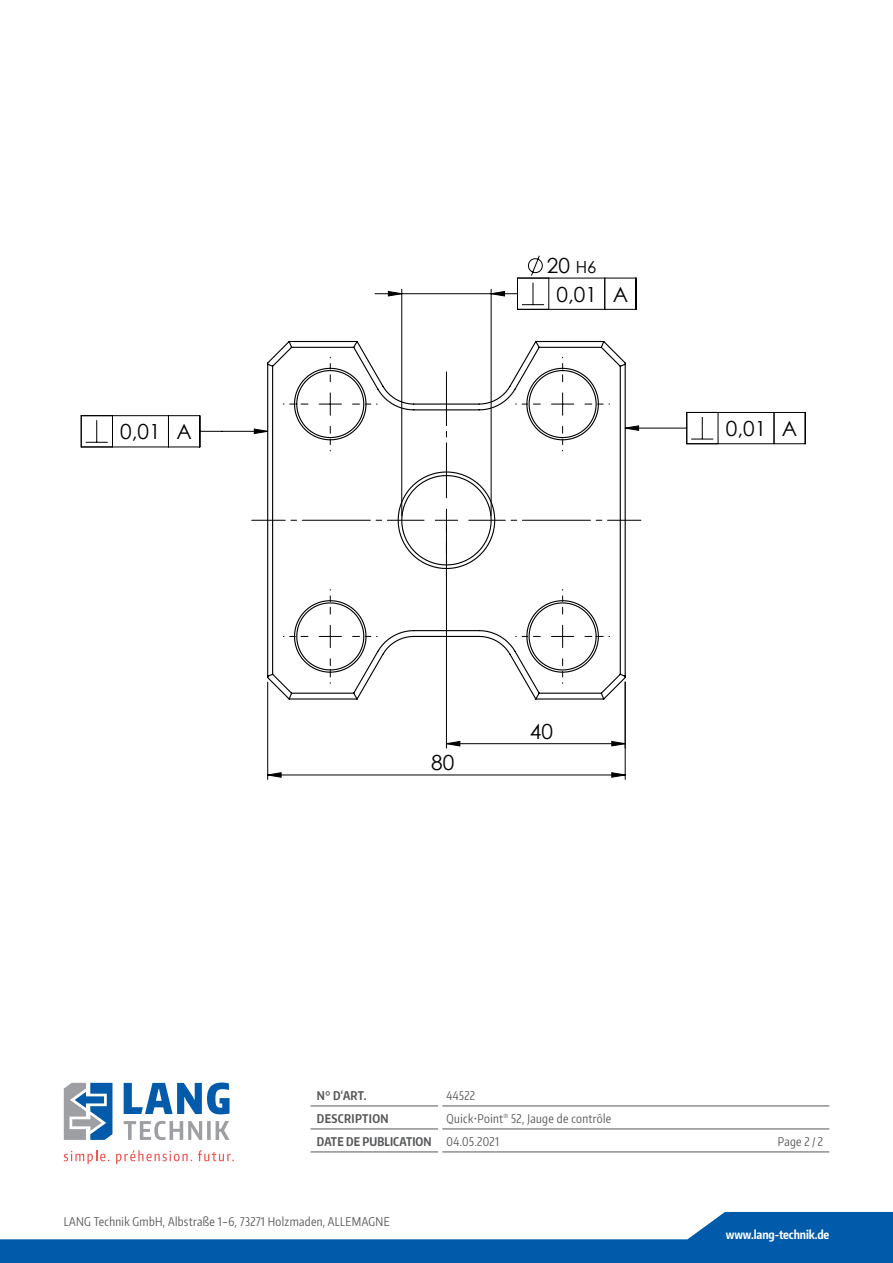
<style>
.page{position:relative;width:893px;height:1263px;background:#fff}
.page>*{position:absolute;margin:0;border:0;box-sizing:border-box;transform-origin:0 0}
.t1{font:20.85px "Century Gothic";color:#000001}
.t2{font:12px/23px "Encode Sans Compressed";letter-spacing:.03em;color:#57585a}
.t3{font:700 12px "Encode Sans Compressed";letter-spacing:-.01em;color:#fff}
.t4{font:700 12px "Encode Sans Compressed";letter-spacing:.03em;color:#57585a}
.s1{font-size:16.65px}
.s2{font-weight:700}
</style>
<div class="page">
<svg style="left:0;top:1212px;width:893px;height:51px;fill:#015aaa"></svg>
<svg style="left:124px;top:1082px;width:106px;height:32px"></svg>
<svg style="left:124px;top:1121px;width:106px;height:19px"></svg>
<svg style="left:64px;top:1083px;width:48px;height:57px"></svg>
<svg style="left:64px;top:1150px;width:46px;height:14px"></svg>
<svg style="left:116px;top:1150px;width:76px;height:14px"></svg>
<svg style="left:198px;top:1150px;width:36px;height:11px"></svg>
<hr style="left:311px;top:1106px;width:127px;height:1px;background:#57585a">
<hr style="left:442px;top:1106px;width:387px;height:1px;background:#57585a">
<hr style="left:311px;top:1129px;width:127px;height:1px;background:#57585a">
<hr style="left:442px;top:1129px;width:387px;height:1px;background:#57585a">
<hr style="left:311px;top:1152px;width:127px;height:1px;background:#57585a">
<hr style="left:442px;top:1152px;width:387px;height:1px;background:#57585a">
<svg style="left:528px;top:255px;width:15px;height:21px"></svg>
<svg style="left:691px;top:417px;width:22px;height:23px"></svg>
<svg style="left:86px;top:420px;width:22px;height:23px"></svg>
<svg style="left:252px;top:520px;width:14px;height:1px"></svg>
<svg style="left:627px;top:520px;width:14px;height:1px"></svg>
<hr style="left:718px;top:412px;width:1px;height:32px;background:#000001">
<hr style="left:548px;top:278px;width:1px;height:31px;background:#000001">
<hr style="left:112px;top:416px;width:1px;height:31px;background:#000001">
<hr style="left:686px;top:412px;width:1px;height:32px;background:#000001">
<hr style="left:687px;top:443px;width:118px;height:1px;background:#000001">
<hr style="left:687px;top:412px;width:118px;height:1px;background:#000001">
<hr style="left:774px;top:412px;width:1px;height:32px;background:#000001">
<hr style="left:805px;top:412px;width:1px;height:32px;background:#000001">
<hr style="left:625px;top:428px;width:62px;height:1px;background:#000001">
<hr style="left:517px;top:278px;width:1px;height:31px;background:#000001">
<hr style="left:517px;top:309px;width:119px;height:1px;background:#000001">
<hr style="left:517px;top:278px;width:119px;height:1px;background:#000001">
<hr style="left:604px;top:278px;width:1px;height:31px;background:#000001">
<hr style="left:636px;top:278px;width:1px;height:31px;background:#000001">
<hr style="left:81px;top:416px;width:1px;height:31px;background:#000001">
<hr style="left:81px;top:446px;width:119px;height:1px;background:#000001">
<hr style="left:81px;top:415px;width:119px;height:1px;background:#000001">
<hr style="left:168px;top:416px;width:1px;height:31px;background:#000001">
<hr style="left:199px;top:416px;width:1px;height:31px;background:#000001">
<svg style="left:200px;top:431px;width:22px;height:1px"></svg>
<hr style="left:222px;top:431px;width:46px;height:1px;background:#000001">
<hr style="left:479px;top:1262px;width:188px;height:1px;background:#000001">
<hr style="left:641px;top:1262px;width:31px;height:1px;background:#000001">
<hr style="left:401px;top:289px;width:1px;height:227px;background:#000001">
<hr style="left:491px;top:289px;width:1px;height:227px;background:#000001">
<hr style="left:330px;top:1262px;width:233px;height:1px;background:#000001">
<hr style="left:446px;top:525px;width:1px;height:223px;background:#000001">
<hr style="left:625px;top:682px;width:1px;height:97px;background:#000001">
<hr style="left:267px;top:682px;width:1px;height:97px;background:#000001">
<svg style="left:375px;top:283px;width:169px;height:22px"></svg>
<svg style="left:445px;top:740px;width:181px;height:7px"></svg>
<svg style="left:267px;top:772px;width:359px;height:6px"></svg>
<svg style="left:266px;top:340px;width:361px;height:360px"></svg>
<h1 class="t1" style="left:120px;top:417px;width:73px">0,01 A</h1>
<h1 class="t1" style="left:547px;top:251px;width:51px">20 <span class="s1">H6</span></h1>
<h1 class="t1" style="left:556px;top:279px;width:73px">0,01 A</h1>
<h1 class="t1" style="left:726px;top:414px;width:73px">0,01 A</h1>
<h1 class="t1" style="left:431px;top:748px;width:25px">80</h1>
<h1 class="t1" style="left:530px;top:717px;width:25px">40</h1>
<p class="t4" style="left:317px;top:1087px;width:51px">N° D‘ART.</p>
<p class="t2" style="left:447px;top:1083px;width:30px">44522</p>
<p class="t4" style="left:317px;top:1110px;width:73px">DESCRIPTION</p>
<p class="t2" style="left:317px;top:1106px;width:296px;text-indent:130px">Quick•Point<sup>®</sup> 52, Jauge de contrôle<br><span class="s2">DATE DE PUBLICATION</span> 04.05.2021</p>
<p class="t2" style="left:64px;top:1209px;width:328px">LANG Technik GmbH, Albstraße 1–6, 73271 Holzmaden, ALLEMAGNE</p>
<p class="t2" style="left:778px;top:1129px;width:47px">Page 2 / 2</p>
<p class="t3" style="left:726px;top:1227px;width:105px">www.lang-technik.de</p>
</div>
